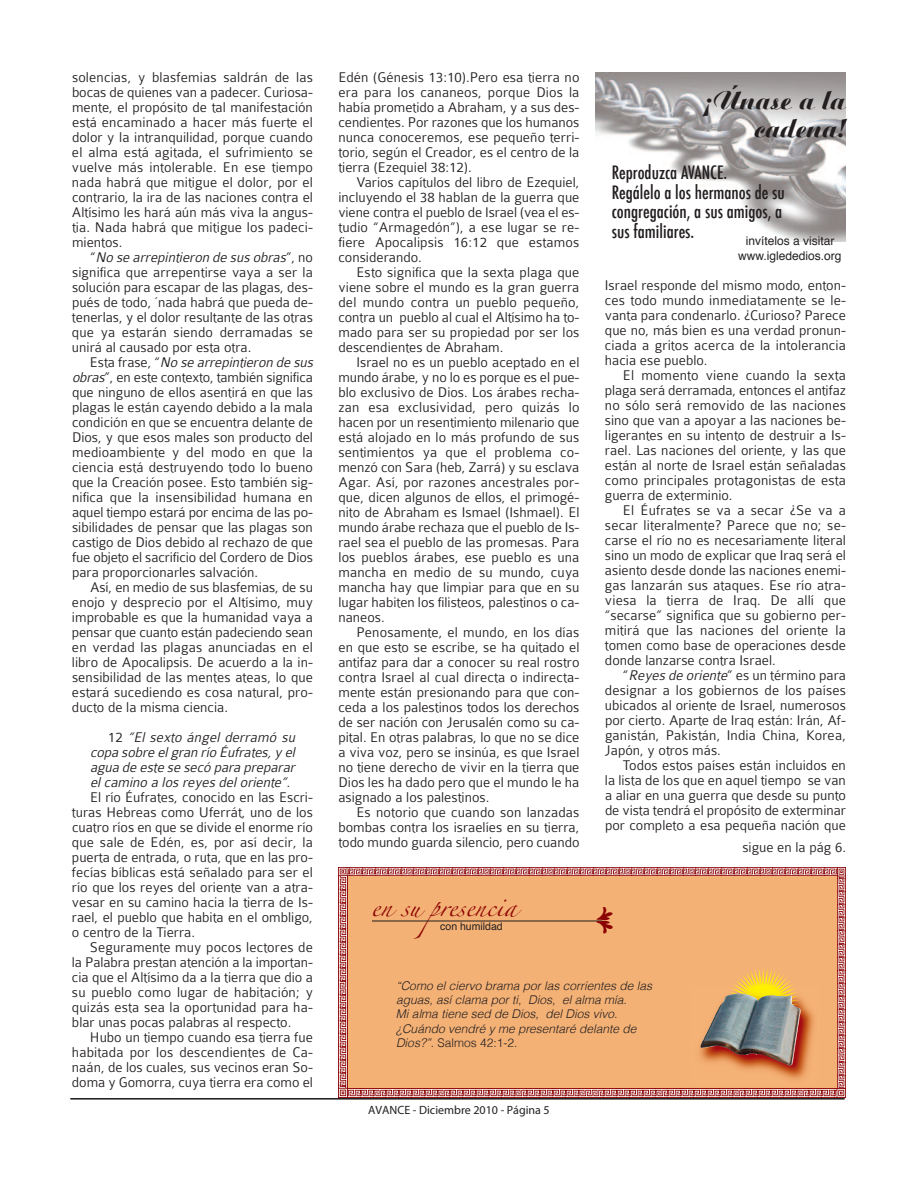
<style>
.page{position:relative;width:918px;height:1188px;background:#fff}
.page>*{position:absolute;margin:0;border:0;box-sizing:border-box;transform-origin:0 0}
.t1{font:27px/28.5px "Aristocrat";color:#231f20;text-align:right}
.t2{font:500 condensed 18px/19.5px "Futura";color:#231f20}
.t3{font:18px "Zapfino";color:#8b0202}
.t4{font:18px "Bodoni Ornaments ITCTT";color:#8b0202}
.t5{font:300 15px/15px "Colaborate";color:#231f20;text-align:justify}
.t6{font:italic 300 15px/15px "Colaborate";letter-spacing:-.005em;color:#231f20;text-align:justify}
.t7{font:italic 300 12px/14.4px "Helvetica";color:#231f20}
.t8{font:12px "Helvetica";color:#231f20}
.t9{font:12px "Myriad Pro";color:#231f20}
.t10{font:10.5px "Helvetica";color:#231f20}
.s1{font-style:italic}
.s2{font-style:normal}
</style>
<div class="page">
<hr style="left:70px;top:1098px;width:774px;height:1px;background:#231f20">
<hr style="left:70px;top:1099px;width:774px;height:1px;background:#231f20">
<svg style="left:338px;top:867px;width:508px;height:230px;background:#eca974"></svg>
<img style="left:690px;top:985px;width:130px;height:101px">
<img style="left:727px;top:985px;width:72px;height:8px">
<img style="left:700px;top:993px;width:101px;height:73px">
<img style="left:595px;top:73px;width:251px;height:168px">
<p class="t5" style="left:72px;top:71px;width:243px">solencias, y blasfemias saldrán de las bocas de quienes van a padecer. Curiosa&shy;mente, el propósito de tal manifestación está encaminado a hacer más fuerte el dolor y la intranquilidad, porque cuando el alma está agitada, el sufrimiento se vuelve más intolerable. En ese tiempo nada habrá que mitigue el dolor, por el contrario, la ira de las naciones contra el Altísimo les hará aún más viva la angus&shy;tia. Nada habrá que mitigue los padeci&shy;mientos.</p>
<p class="t5" style="left:72px;top:251px;width:243px;text-indent:18px">“ <span class="s1">No se arrepintieron de sus obras</span>” , n o significa que arrepentirse vaya a ser la solución para escapar de las plagas, des&shy;pués de todo, ´nada habrá que pueda de&shy;tenerlas, y el dolor resultante de las otras que ya estarán siendo derramadas se unirá al causado por esta otra.</p>
<p class="t5" style="left:72px;top:356px;width:245px;text-align:left;text-indent:18px">Esta frase, “<span class="s1">No se arrepintieron de sus obras</span>”, en este contexto, también significa que ninguno de ellos asentirá en que las plagas le están cayendo debido a la mala condición en que se encuentra delante de Dios, y que esos males son producto del medioambiente y del modo en que la ciencia está destruyendo todo lo bueno que la Creación posee. Esto también sig&shy;nifica que la insensibilidad humana en aquel tiempo estará por encima de las po&shy;sibilidades de pensar que las plagas son castigo de Dios debido al rechazo de que fue objeto el sacrificio del Cordero de Dios para proporcionarles salvación.</p>
<p class="t5" style="left:72px;top:581px;width:243px;text-indent:18px">Así, en medio de sus blasfemias, de su enojo y desprecio por el Altísimo, muy improbable es que la humanidad vaya a pensar que cuanto están padeciendo sean en verdad las plagas anunciadas en el libro de Apocalipsis. De acuerdo a la in&shy;sensibilidad de las mentes ateas, lo que estará sucediendo es cosa natural, pro&shy;ducto de la misma ciencia.</p>
<p class="t6" style="left:90px;top:731px;width:209px;text-indent:18px"><span class="s2">1 2</span> “El sexto ángel derramó su copa sobre el gran río Éufrates, y el agua de este se secó para preparar el camino a los reyes del oriente”.</p>
<p class="t5" style="left:72px;top:791px;width:243px;text-indent:18px">El río Éufrates, conocido en las Escri&shy;turas Hebreas como Uferrát, uno de los cuatro ríos en que se divide el enorme río que sale de Edén, es, por así decir, la puerta de entrada, o ruta, que en las pro&shy;fecías bíblicas está señalado para ser el río que los reyes del oriente van a atra&shy;vesar en su camino hacia la tierra de Is&shy;rael, el pueblo que habita en el ombligo, o centro de la Tierra.</p>
<p class="t5" style="left:72px;top:941px;width:243px;text-indent:18px">Seguramente muy pocos lectores de la Palabra prestan atención a la importan&shy;cia que el Altísimo da a la tierra que dio a su pueblo como lugar de habitación; y quizás esta sea la oportunidad para ha&shy;blar unas pocas palabras al respecto.</p>
<p class="t5" style="left:72px;top:1031px;width:243px;text-indent:18px">Hubo un tiempo cuando esa tierra fue habitada por los descendientes de Ca&shy;naán, de los cuales, sus vecinos eran So&shy;doma y Gomorra, cuya tierra era como el</p>
<p class="t5" style="left:338px;top:71px;width:243px">Edén (Génesis 13:10).Pero esa tierra no era para los cananeos, porque Dios la había prometido a Abraham, y a sus des&shy;cendientes. Por razones que los humanos nunca conoceremos, ese pequeño terri&shy;torio, según el Creador, es el centro de la tierra (Ezequiel 38:12).</p>
<p class="t5" style="left:338px;top:176px;width:243px;text-indent:18px">Varios capítulos del libro de Ezequiel, incluyendo el 38 hablan de la guerra que viene contra el pueblo de Israel (vea el es&shy;tudio “Armagedón”), a ese lugar se re&shy;fiere Apocalipsis 16:12 que estamos considerando.</p>
<p class="t5" style="left:338px;top:266px;width:243px;text-indent:18px">Esto significa que la sexta plaga que viene sobre el mundo es la gran guerra del mundo contra un pueblo pequeño, contra un pueblo al cual el Altísimo ha to&shy;mado para ser su propiedad por ser los descendientes de Abraham.</p>
<p class="t5" style="left:338px;top:356px;width:243px;text-indent:18px">Israel no es un pueblo aceptado en el mundo árabe, y no lo es porque es el pue&shy;blo exclusivo de Dios. Los árabes recha&shy;zan esa exclusividad, pero quizás lo hacen por un resentimiento milenario que está alojado en lo más profundo de sus sentimientos ya que el problema co&shy;menzó con Sara (heb, Zarrá) y su esclava Agar. Así, por razones ancestrales por&shy;que, dicen algunos de ellos, el primogé&shy;nito de Abraham es Ismael (Ishmael). El mundo árabe rechaza que el pueblo de Is&shy;rael sea el pueblo de las promesas. Para los pueblos árabes, ese pueblo es una mancha en medio de su mundo, cuya mancha hay que limpiar para que en su lugar habiten los filisteos, palestinos o ca&shy;naneos.</p>
<p class="t5" style="left:338px;top:626px;width:243px;text-indent:18px">Penosamente, el mundo, en los días en que esto se escribe, se ha quitado el antifaz para dar a conocer su real rostro contra Israel al cual directa o indirecta&shy;mente están presionando para que con&shy;ceda a los palestinos todos los derechos de ser nación con Jerusalén como su ca&shy;pital. En otras palabras, lo que no se dice a viva voz, pero se insinúa, es que Israel no tiene derecho de vivir en la tierra que Dios les ha dado pero que el mundo le ha asignado a los palestinos.</p>
<p class="t5" style="left:338px;top:806px;width:243px;text-indent:18px">Es notorio que cuando son lanzadas bombas contra los israelíes en su tierra, todo mundo guarda silencio, pero cuando</p>
<p class="t3" style="left:371px;top:899px;width:147px">en su presencia</p>
<p class="t10" style="left:440px;top:922px;width:64px">con humildad</p>
<h1 class="t1" style="left:706px;top:86px;width:142px">¡Únase a la cadena!</h1>
<p class="t2" style="left:612px;top:163px;width:175px">Reproduzca AVANCE.<br>Regálelo a los hermanos de su congregación, a sus amigos, a sus familiares.</p>
<p class="t8" style="left:738px;top:251px;width:105px">www.iglededios.org</p>
<p class="t8" style="left:746px;top:235px;width:90px">invítelos a visitar</p>
<p class="t5" style="left:605px;top:279px;width:243px">Israel responde del mismo modo, enton&shy;ces todo mundo inmediatamente se le&shy;vanta para condenarlo. ¿Curioso? Parece que no, más bien es una verdad pronun&shy;ciada a gritos acerca de la intolerancia hacia ese pueblo.</p>
<p class="t5" style="left:605px;top:369px;width:243px;text-indent:18px">El momento viene cuando la sexta plaga será derramada, entonces el antifaz no sólo será removido de las naciones sino que van a apoyar a las naciones be&shy;ligerantes en su intento de destruir a Is&shy;rael. Las naciones del oriente, y las que están al norte de Israel están señaladas como principales protagonistas de esta guerra de exterminio.</p>
<p class="t5" style="left:605px;top:504px;width:243px;text-indent:18px">El Éufrates se va a secar ¿Se va a secar literalmente? Parece que no; se&shy;carse el río no es necesariamente literal sino un modo de explicar que Iraq será el asiento desde donde las naciones enemi&shy;gas lanzarán sus ataques. Ese río atra&shy;viesa la tierra de Iraq. De allí que “secarse” significa que su gobierno per&shy;mitirá que las naciones del oriente la tomen como base de operaciones desde donde lanzarse contra Israel.</p>
<p class="t5" style="left:605px;top:669px;width:243px;text-indent:18px">“<span class="s1">Reyesdeoriente</span>” es un término para designar a los gobiernos de los países ubicados al oriente de Israel, numerosos por cierto. Aparte de Iraq están: Irán, Af&shy;ganistán, Pakistán, India China, Korea, Japón, y otros más.</p>
<p class="t5" style="left:605px;top:759px;width:243px;text-indent:18px">Todos estos países están incluidos en la lista de los que en aquel tiempo se van a aliar en una guerra que desde su punto de vista tendrá el propósito de exterminar por completo a esa pequeña nación que</p>
<p class="t5" style="left:742px;top:841px;width:105px">sigue en la pág 6.</p>
<p class="t4" style="left:615px;top:906px;width:30px;rotate:90deg">●</p>
<p class="t7" style="left:396px;top:979px;width:260px">“Como el ciervo brama por las corrientes de las aguas, así clama por ti, Dios, el alma mía.<br>Mi alma tiene sed de Dios, del Dios vivo. ¿Cuándo vendré y me presentaré delante de Dios?”<span class="s2">. Salmos 42:1-2.</span></p>
<p class="t9" style="left:368px;top:1105px;width:183px">AVANCE - Diciembre 2010 - Página 5</p>
</div>
